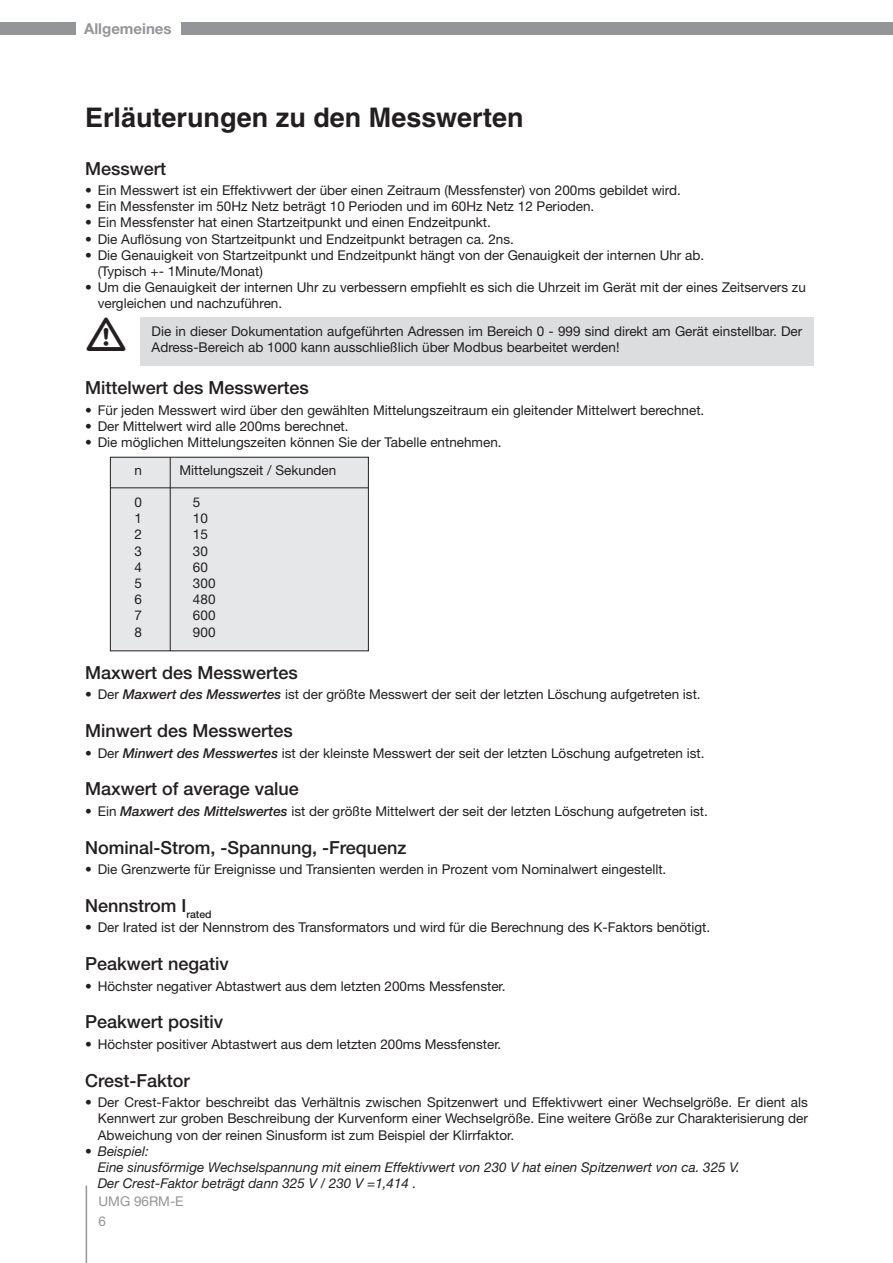
<style>
.page{position:relative;width:893px;height:1263px;background:#fff}
.page>*{position:absolute;margin:0;border:0;box-sizing:border-box;transform-origin:0 0}
.t1{font:700 27px "Helvetica";color:#231f20}
.t2{font:500 18px "Helvetica Neue LT";color:#231f20}
.t3{font:700 15px "Helvetica Neue LT";color:#939598}
.t4{font:13.5px/16.2px "Helvetica Neue LT";color:#231f20}
.t5{font:italic 13.5px/16.2px "Helvetica Neue LT";color:#231f20}
.t6{font:13.5px/19.5px "Helvetica Neue LT";color:#939598}
.s1{font-weight:500;font-style:italic}
.s2{font-style:normal}
</style>
<div class="page">
<div style="left:181px;top:22px;width:711px;height:13px;background:#939598"></div>
<div style="left:0;top:22px;width:75px;height:13px;background:#939598"></div>
<hr style="left:86px;top:1185px;width:1px;height:78px;background:#939598">
<div style="left:141px;top:317px;width:673px;height:48px;background:#dcdddf"></div>
<div style="left:110px;top:457px;width:258px;height:194px;background:#e6e7e9"></div>
<div style="left:110px;top:457px;width:259px;height:194px;border:1px solid #231f20"></div>
<hr style="left:110px;top:488px;width:259px;height:1px;background:#231f20">
<hr style="left:170px;top:457px;width:1px;height:194px;background:#231f20">
<p class="t3" style="left:84px;top:19px;width:89px">Allgemeines</p>
<h1 class="t1" style="left:85px;top:101px;width:440px">Erläuterungen zu den Messwerten</h1>
<h2 class="t2" style="left:85px;top:157px;width:83px">Messwert</h2>
<p class="t4" style="left:85px;top:182px;width:597px">• Ein Messwert ist ein Effektivwert der über einen Zeitraum (Messfenster) von 200ms gebildet wird.</p>
<p class="t4" style="left:85px;top:198px;width:511px">• Ein Messfenster im 50Hz Netz beträgt 10 Perioden und im 60Hz Netz 12 Perioden.</p>
<p class="t4" style="left:85px;top:214px;width:407px">• Ein Messfenster hat einen Startzeitpunkt und einen Endzeitpunkt.</p>
<p class="t4" style="left:85px;top:231px;width:430px">• Die Auflösung von Startzeitpunkt und Endzeitpunkt betragen ca. 2ns.</p>
<p class="t4" style="left:98px;top:247px;width:608px;text-indent:-13px">• Die Genauigkeit von Startzeitpunkt und Endzeitpunkt hängt von der Genauigkeit der internen Uhr ab. (Typisch +- 1Minute/Monat)</p>
<p class="t4" style="left:98px;top:279px;width:710px;text-indent:-13px">• Um die Genauigkeit der internen Uhr zu verbessern empfiehlt es sich die Uhrzeit im Gerät mit der eines Zeitservers zu vergleichen und nachzuführen.</p>
<p class="t4" style="left:152px;top:323px;width:652px">Die in dieser Dokumentation aufgeführten Adressen im Bereich 0 - 999 sind direkt am Gerät einstellbar. Der<br>Adress-Bereich ab 1000 kann ausschließlich über Modbus bearbeitet werden!</p>
<h2 class="t2" style="left:85px;top:377px;width:225px">Mittelwert des Messwertes</h2>
<p class="t4" style="left:85px;top:402px;width:621px">• Für jeden Messwert wird über den gewählten Mittelungszeitraum ein gleitender Mittelwert berechnet.</p>
<p class="t4" style="left:85px;top:418px;width:265px">• Der Mittelwert wird alle 200ms berechnet.</p>
<p class="t4" style="left:85px;top:434px;width:418px">• Die möglichen Mittelungszeiten können Sie der Tabelle entnehmen.</p>
<p class="t4" style="left:134px;top:462px;width:9px">n</p>
<p class="t4" style="left:180px;top:462px;width:158px">Mittelungszeit / Sekunden</p>
<p class="t4" style="left:134px;top:494px;width:9px">0</p>
<p class="t4" style="left:193px;top:494px;width:9px">5</p>
<p class="t4" style="left:134px;top:510px;width:9px">1</p>
<p class="t4" style="left:193px;top:510px;width:17px">10</p>
<p class="t4" style="left:134px;top:526px;width:9px">2</p>
<p class="t4" style="left:193px;top:526px;width:17px">15</p>
<p class="t4" style="left:134px;top:543px;width:9px">3</p>
<p class="t4" style="left:193px;top:543px;width:17px">30</p>
<p class="t4" style="left:134px;top:559px;width:9px">4</p>
<p class="t4" style="left:193px;top:559px;width:17px">60</p>
<p class="t4" style="left:134px;top:575px;width:9px">5</p>
<p class="t4" style="left:193px;top:575px;width:24px">300</p>
<p class="t4" style="left:134px;top:591px;width:9px">6</p>
<p class="t4" style="left:193px;top:591px;width:24px">480</p>
<p class="t4" style="left:134px;top:607px;width:9px">7</p>
<p class="t4" style="left:193px;top:607px;width:24px">600</p>
<p class="t4" style="left:134px;top:624px;width:9px">8</p>
<p class="t4" style="left:193px;top:624px;width:24px">900</p>
<h2 class="t2" style="left:85px;top:662px;width:214px">Maxwert des Messwertes</h2>
<p class="t4" style="left:85px;top:686px;width:617px">• Der <span class="s1">Maxwert des Messwertes</span> ist der größte Messwert der seit der letzten Löschung aufgetreten ist.</p>
<h2 class="t2" style="left:85px;top:720px;width:209px">Minwert des Messwertes</h2>
<p class="t4" style="left:85px;top:744px;width:621px">• Der <span class="s1">Minwert des Messwertes</span> ist der kleinste Messwert der seit der letzten Löschung aufgetreten ist.</p>
<h2 class="t2" style="left:85px;top:778px;width:215px">Maxwert of average value</h2>
<p class="t4" style="left:85px;top:803px;width:624px">• Ein <span class="s1">Maxwert des Mittelswertes</span> ist der größte Mittelwert der seit der letzten Löschung aufgetreten ist.</p>
<h2 class="t2" style="left:85px;top:836px;width:323px">Nominal-Strom, -Spannung, -Frequenz</h2>
<p class="t4" style="left:85px;top:861px;width:583px">• Die Grenzwerte für Ereignisse und Transienten werden in Prozent vom Nominalwert eingestellt.</p>
<h2 class="t2" style="left:85px;top:895px;width:128px">Nennstrom I<sub>rated</sub></h2>
<p class="t4" style="left:85px;top:919px;width:627px">• Der Irated ist der Nennstrom des Transformators und wird für die Berechnung des K-Faktors benötigt.</p>
<h2 class="t2" style="left:85px;top:953px;width:145px">Peakwert negativ</h2>
<p class="t4" style="left:85px;top:977px;width:422px">• Höchster negativer Abtastwert aus dem letzten 200ms Messfenster.</p>
<h2 class="t2" style="left:85px;top:1011px;width:140px">Peakwert positiv</h2>
<p class="t4" style="left:85px;top:1036px;width:418px">• Höchster positiver Abtastwert aus dem letzten 200ms Messfenster.</p>
<h2 class="t2" style="left:85px;top:1069px;width:106px">Crest-Faktor</h2>
<p class="t4" style="left:98px;top:1094px;width:712px;text-align:justify;text-indent:-13px">• Der Crest-Faktor beschreibt das Verhältnis zwischen Spitzenwert und Effektivwert einer Wechselgröße. Er dient als Kennwert zur groben Beschreibung der Kurvenform einer Wechselgröße. Eine weitere Größe zur Charakterisierung der Abweichung von der reinen Sinusform ist zum Beispiel der Klirrfaktor.</p>
<p class="t5" style="left:98px;top:1142px;width:643px;text-indent:-13px"><span class="s2">•</span> Beispiel:<br>Eine sinusförmige Wechselspannung mit einem Effektivwert von 230 V hat einen Spitzenwert von ca. 325 V.<br>Der Crest-Faktor beträgt dann 325 V / 230 V =1,414 .</p>
<p class="t6" style="left:99px;top:1192px;width:87px">UMG 96RM-E<br>6</p>
</div>
